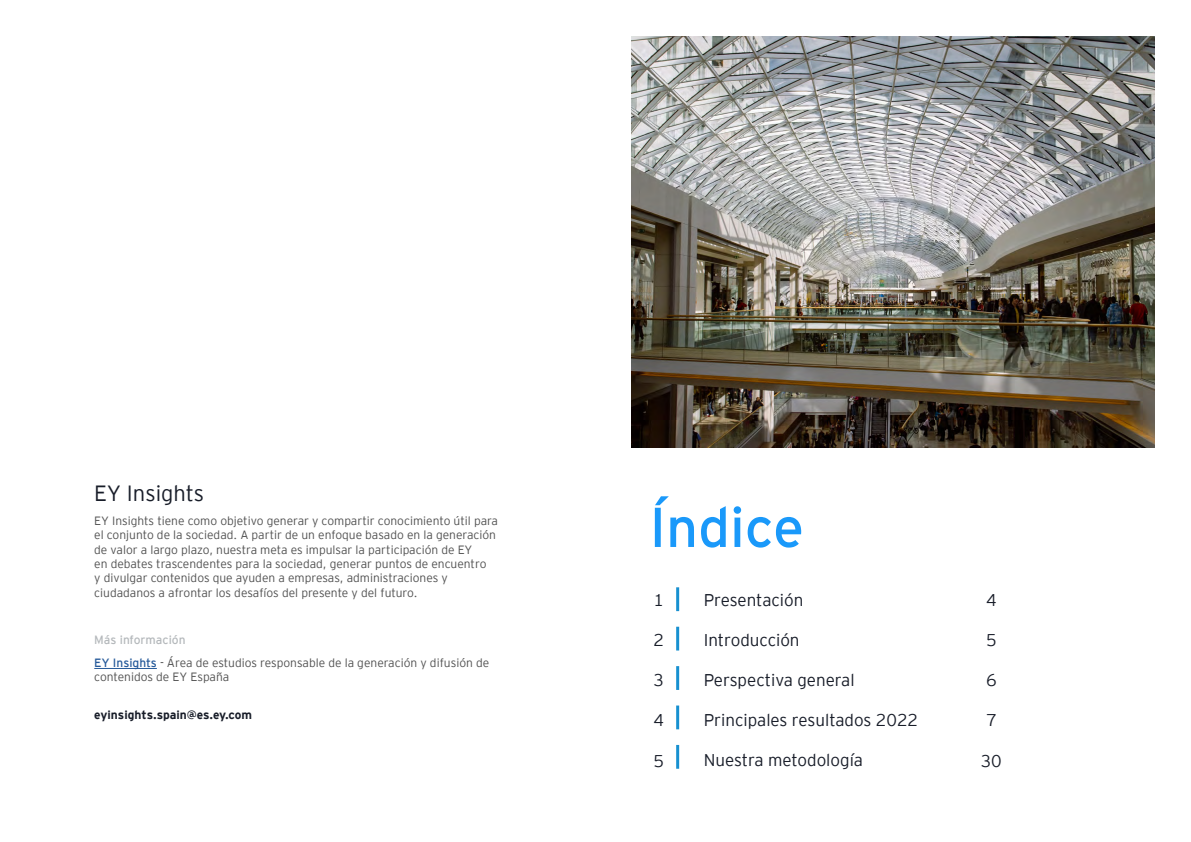
<style>
.page{position:relative;width:1191px;height:842px;background:#fff}
.page>*{position:absolute;margin:0;border:0;box-sizing:border-box;transform-origin:0 0}
.t1{font:56px "EY Interstate";color:#1a99fa}
.t2{font:300 22px "EY Interstate";color:#181d29}
.t3{font:300 17px "EY Interstate";color:#181d29}
.t4{font:300 12px/14.4px "EY Interstate";color:#525252}
.t5{font:700 12px "EY Interstate";color:#181d29}
.s1{font-weight:400;color:#b5b9bc}
.s2{font-weight:400;color:#275b9b}
</style>
<div class="page">
<hr style="left:94px;top:668px;width:63px;height:1px;background:#275b9b">
<img style="left:631px;top:36px;width:524px;height:412px">
<hr style="left:676px;top:587px;width:3px;height:24px;background:#1790d0">
<hr style="left:676px;top:627px;width:3px;height:23px;background:#1790d0">
<hr style="left:676px;top:666px;width:3px;height:24px;background:#1790d0">
<hr style="left:676px;top:705px;width:3px;height:24px;background:#1790d0">
<hr style="left:676px;top:745px;width:3px;height:24px;background:#1790d0">
<h2 class="t2" style="left:94px;top:478px;width:111px">EY Insights</h2>
<p class="t4" style="left:94px;top:513px;width:405px">EY Insights tiene como objetivo generar y compartir conocimiento útil para el conjunto de la sociedad. A partir de un enfoque basado en la generación de valor a largo plazo, nuestra meta es impulsar la participación de EY<br>en debates trascendentes para la sociedad, generar puntos de encuentro<br>y divulgar contenidos que ayuden a empresas, administraciones y ciudadanos a afrontar los desafíos del presente y del futuro.</p>
<p class="t4" style="left:94px;top:627px;width:396px;line-height:23.4px"><span class="s1">Más información<br></span><span class="s2">EY Insights</span> - Área de estudios responsable de la generación y difusión de</p>
<p class="t4" style="left:94px;top:669px;width:137px">contenidos de EY España</p>
<p class="t5" style="left:94px;top:706px;width:159px">eyinsights.spain@es.ey.com</p>
<h1 class="t1" style="left:649px;top:487px;width:156px">Índice</h1>
<h3 class="t3" style="left:653px;top:587px;width:12px">1</h3>
<h3 class="t3" style="left:653px;top:628px;width:12px">2</h3>
<h3 class="t3" style="left:653px;top:668px;width:12px">3</h3>
<h3 class="t3" style="left:653px;top:708px;width:12px">4</h3>
<h3 class="t3" style="left:653px;top:748px;width:12px">5</h3>
<h3 class="t3" style="left:703px;top:587px;width:101px">Presentación</h3>
<h3 class="t3" style="left:703px;top:628px;width:97px">Introducción</h3>
<h3 class="t3" style="left:703px;top:668px;width:152px">Perspectiva general</h3>
<h3 class="t3" style="left:703px;top:708px;width:216px">Principales resultados 2022</h3>
<h3 class="t3" style="left:703px;top:748px;width:161px">Nuestra metodología</h3>
<h3 class="t3" style="left:986px;top:587px;width:12px">4</h3>
<h3 class="t3" style="left:986px;top:628px;width:12px">5</h3>
<h3 class="t3" style="left:986px;top:668px;width:12px">6</h3>
<h3 class="t3" style="left:986px;top:708px;width:12px">7</h3>
<h3 class="t3" style="left:980px;top:748px;width:23px">30</h3>
</div>
